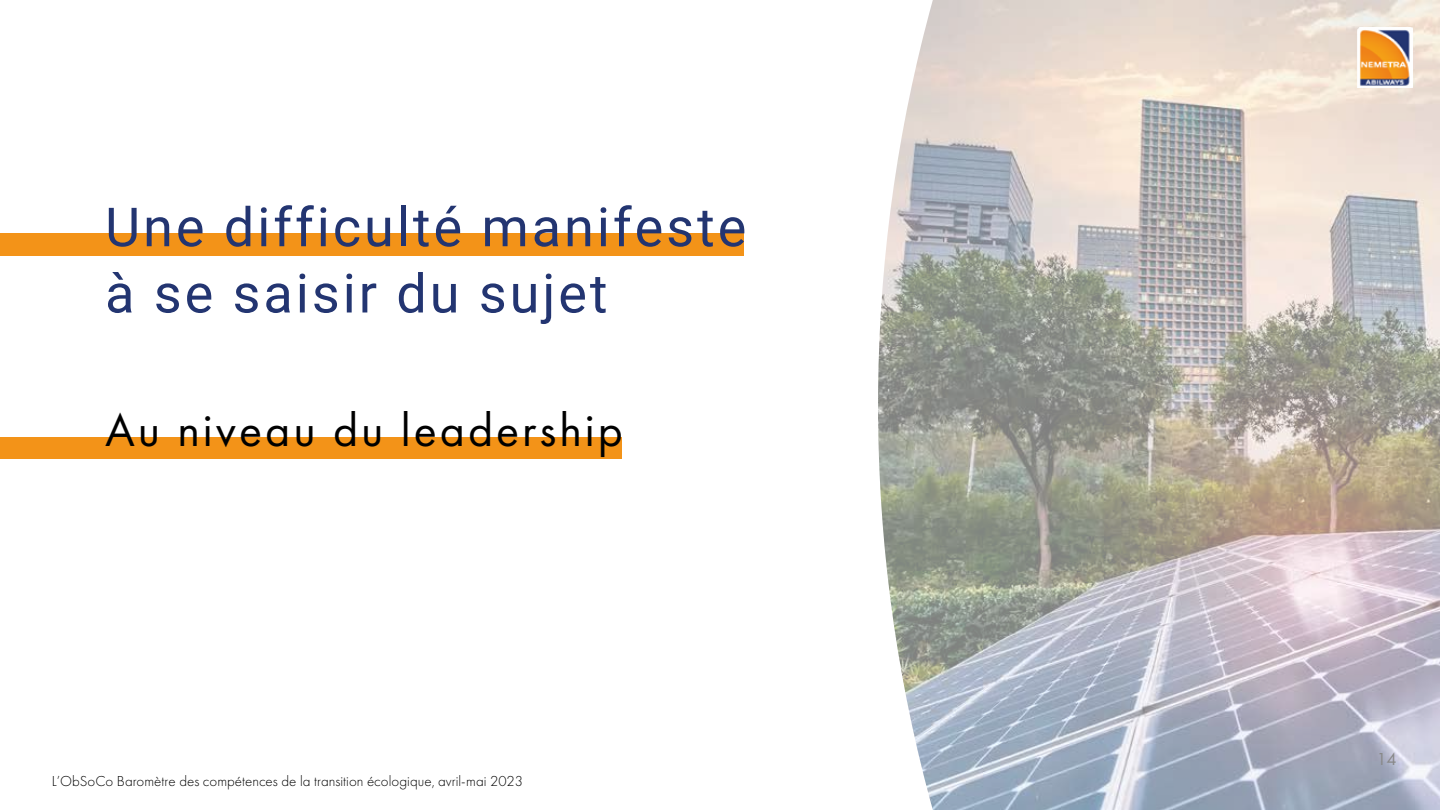
<style>
.page{position:relative;width:1440px;height:810px;background:#fff}
.page>*{position:absolute;margin:0;border:0;box-sizing:border-box;transform-origin:0 0}
.t1{font:54px/66.3px "Roboto";letter-spacing:.055em;color:#233571}
.t2{font:48px "Futura PT";letter-spacing:.06em;color:#000}
.t3{font:18px "Futura PT";color:#888}
.t4{font:300 15px "Futura PT";color:#000}
</style>
<div class="page">
<img style="left:878px;top:0;width:562px;height:810px">
<div style="left:0;top:233px;width:744px;height:22px;background:#f39318"></div>
<div style="left:0;top:437px;width:621px;height:22px;background:#f39318"></div>
<img style="left:1358px;top:28px;width:53px;height:59px">
<h1 class="t1" style="left:105px;top:198px;width:643px">Une difficulté manifeste à se saisir du sujet</h1>
<h2 class="t2" style="left:105px;top:410px;width:519px">Au niveau du leadership</h2>
<p class="t4" style="left:52px;top:774px;width:473px">L’ObSoCo Baromètre des compétences de la transition écologique, avril-mai 2023</p>
<p class="t3" style="left:1376px;top:752px;width:22px">14</p>
</div>
